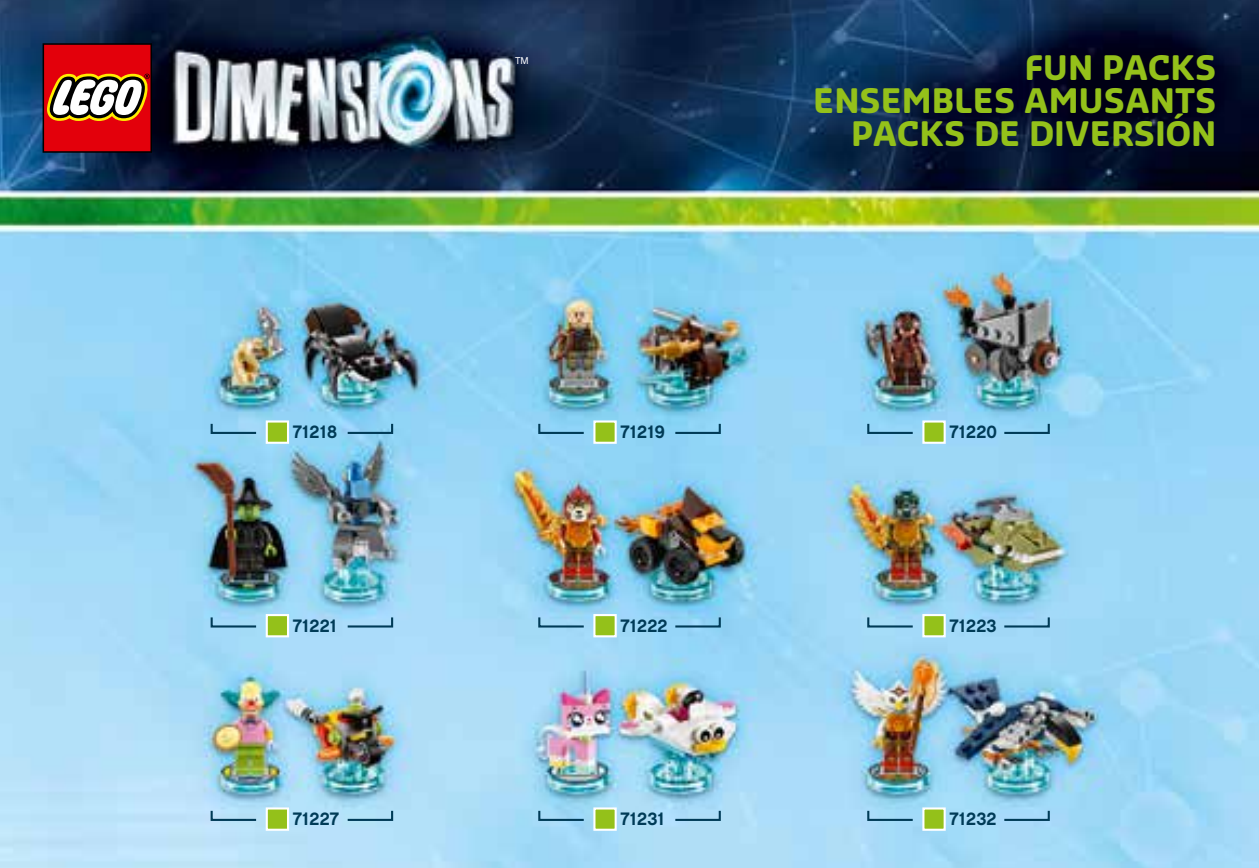
<style>
.page{position:relative;width:1259px;height:868px;background:#fff}
.page>*{position:absolute;margin:0;border:0;box-sizing:border-box;transform-origin:0 0}
.t1{font:700 33px/33px "Sansa Soft Std";color:#94c11a;text-align:right}
.t2{font:700 18px "LEGO Chalet 60";color:#003b57}
.t3{font:9.9px "LEGO Chalet 60";color:#fff}
</style>
<div class="page">
<img style="left:0;top:0;width:1259px;height:867px">
<svg style="left:43px;top:43px;width:109px;height:110px"></svg>
<svg style="left:345px;top:421px;width:49px;height:14px"></svg>
<svg style="left:673px;top:421px;width:49px;height:14px"></svg>
<svg style="left:1002px;top:421px;width:49px;height:14px"></svg>
<svg style="left:345px;top:615px;width:49px;height:13px"></svg>
<svg style="left:673px;top:615px;width:49px;height:13px"></svg>
<svg style="left:1002px;top:615px;width:49px;height:13px"></svg>
<svg style="left:345px;top:808px;width:49px;height:13px"></svg>
<svg style="left:673px;top:808px;width:49px;height:13px"></svg>
<svg style="left:1002px;top:808px;width:49px;height:13px"></svg>
<svg style="left:209px;top:421px;width:49px;height:14px"></svg>
<svg style="left:537px;top:421px;width:49px;height:14px"></svg>
<svg style="left:866px;top:421px;width:49px;height:14px"></svg>
<svg style="left:209px;top:615px;width:49px;height:13px"></svg>
<svg style="left:537px;top:615px;width:49px;height:13px"></svg>
<svg style="left:866px;top:615px;width:49px;height:13px"></svg>
<svg style="left:209px;top:808px;width:49px;height:13px"></svg>
<svg style="left:537px;top:808px;width:49px;height:13px"></svg>
<svg style="left:866px;top:808px;width:49px;height:13px"></svg>
<svg style="left:265px;top:419px;width:25px;height:26px"></svg>
<svg style="left:592px;top:419px;width:26px;height:26px"></svg>
<svg style="left:921px;top:419px;width:25px;height:26px"></svg>
<svg style="left:265px;top:613px;width:25px;height:25px"></svg>
<svg style="left:592px;top:613px;width:26px;height:25px"></svg>
<svg style="left:921px;top:613px;width:25px;height:25px"></svg>
<svg style="left:265px;top:806px;width:25px;height:25px"></svg>
<svg style="left:592px;top:806px;width:26px;height:25px"></svg>
<svg style="left:921px;top:806px;width:25px;height:25px"></svg>
<p class="t3" style="left:515px;top:55px;width:15px">TM</p>
<h1 class="t1" style="left:813px;top:50px;width:405px">FUN PACKS<br>ENSEMBLES AMUSANTS<br>PACKS DE DIVERSIÓN</h1>
<p class="t2" style="left:293px;top:420px;width:46px">71218</p>
<p class="t2" style="left:620px;top:420px;width:46px">71219</p>
<p class="t2" style="left:949px;top:420px;width:49px">71220</p>
<p class="t2" style="left:293px;top:614px;width:46px">71221</p>
<p class="t2" style="left:620px;top:614px;width:49px">71222</p>
<p class="t2" style="left:949px;top:614px;width:49px">71223</p>
<p class="t2" style="left:293px;top:807px;width:48px">71227</p>
<p class="t2" style="left:620px;top:807px;width:46px">71231</p>
<p class="t2" style="left:949px;top:807px;width:49px">71232</p>
</div>
